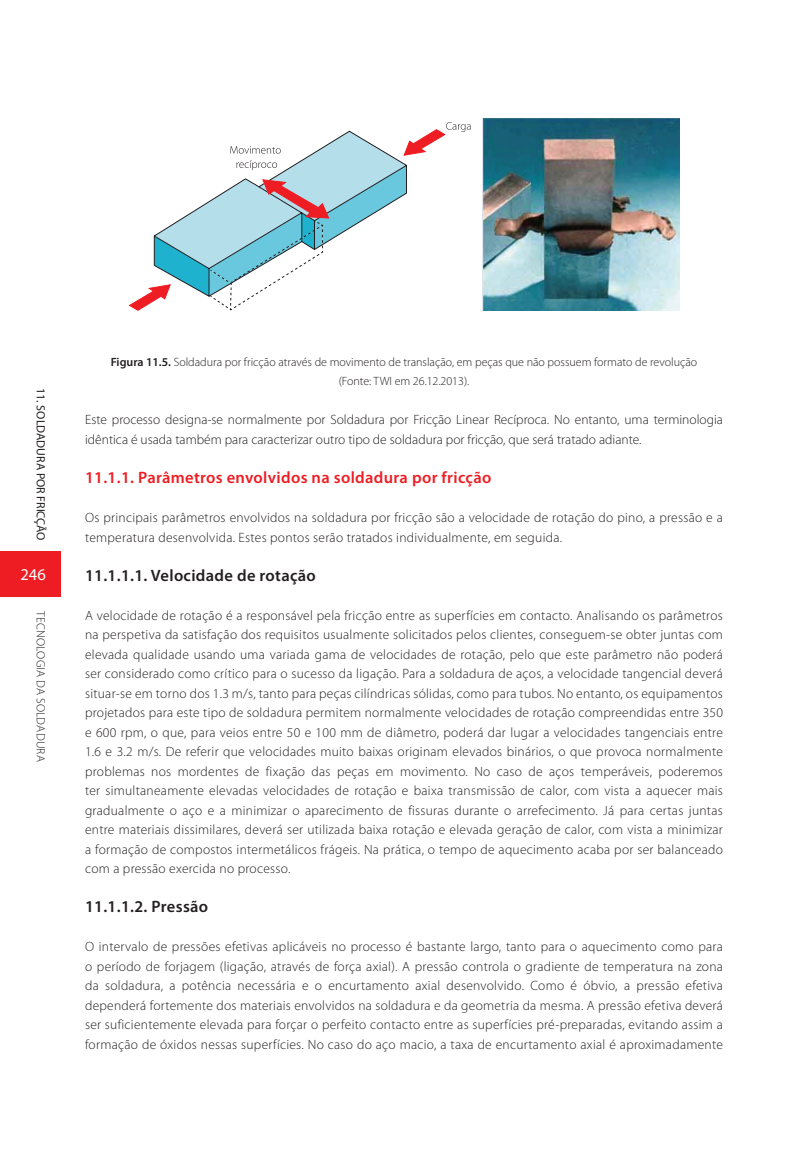
<style>
.page{position:relative;width:808px;height:1149px;background:#fff}
.page>*{position:absolute;margin:0;border:0;box-sizing:border-box;transform-origin:0 0}
.t1{font:600 16.5px "Myriad Pro";letter-spacing:.02em;color:#ee1d23}
.t2{font:600 16.5px "Myriad Pro";letter-spacing:.02em;color:#231f20}
.t3{font:16.5px "Myriad Pro";color:#fff}
.t4{font:300 13.5px/19.5px "Myriad Pro";letter-spacing:.02em;color:#231f20;text-align:justify}
.t5{font:300 13.5px/19.5px "Myriad Pro";color:#231f20}
.t6{font:300 12px/19.5px "Myriad Pro";color:#231f20;text-align:center}
.t7{font:12px "Myriad Pro";color:#231f20}
.t8{font:300 12px "Myriad Pro";letter-spacing:.02em;color:#231f20}
.s1{font-weight:600}
</style>
<div class="page">
<div style="left:0;top:551px;width:60px;height:46px;background:#ee1d23"></div>
<img style="left:482px;top:119px;width:197px;height:191px">
<svg style="left:128px;top:122px;width:343px;height:189px"></svg>
<p class="t7" style="left:47px;top:388px;width:154px;rotate:90deg">11. SOLDADURA POR FRICÇÃO</p>
<p class="t3" style="left:20px;top:565px;width:27px">246</p>
<p class="t8" style="left:47px;top:611px;width:152px;rotate:90deg">TECNOLOGIA DA SOLDADURA</p>
<p class="t6" style="left:111px;top:352px;width:588px"><span class="s1">Figura 11.5.</span> Soldadura por fricção através de movimento de translação, em peças que não possuem formato de revolução (Fonte: TWI em 26.12.2013).</p>
<p class="t5" style="left:85px;top:410px;width:639px">Este processo designa-se normalmente por Soldadura por Fricção Linear Recíproca. No entanto, uma terminologia idêntica é usada também para caracterizar outro tipo de soldadura por fricção, que será tratado adiante.</p>
<p class="t1" style="left:85px;top:468px;width:408px">11.1.1. Parâmetros envolvidos na soldadura por fricção</p>
<p class="t4" style="left:85px;top:508px;width:639px">Os principais parâmetros envolvidos na soldadura por fricção são a velocidade de rotação do pino, a pressão e a temperatura desenvolvida. Estes pontos serão tratados individualmente, em seguida.</p>
<p class="t2" style="left:85px;top:565px;width:232px">11.1.1.1. Velocidade de rotação</p>
<p class="t4" style="left:85px;top:605px;width:639px">A velocidade de rotação é a responsável pela fricção entre as superfícies em contacto. Analisando os parâmetros na perspetiva da satisfação dos requisitos usualmente solicitados pelos clientes, conseguem-se obter juntas com elevada qualidade usando uma variada gama de velocidades de rotação, pelo que este parâmetro não poderá ser considerado como crítico para o sucesso da ligação. Para a soldadura de aços, a velocidade tangencial deverá situar-se em torno dos 1.3 m/s, tanto para peças cilíndricas sólidas, como para tubos. No entanto, os equipamentos projetados para este tipo de soldadura permitem normalmente velocidades de rotação compreendidas entre 350 e 600 rpm, o que, para veios entre 50 e 100 mm de diâmetro, poderá dar lugar a velocidades tangenciais entre 1.6 e 3.2 m/s. De referir que velocidades muito baixas originam elevados binários, o que provoca normalmente problemas nos mordentes de fixação das peças em movimento. No caso de aços temperáveis, poderemos ter simultaneamente elevadas velocidades de rotação e baixa transmissão de calor, com vista a aquecer mais gradualmente o aço e a minimizar o aparecimento de fissuras durante o arrefecimento. Já para certas juntas entre materiais dissimilares, deverá ser utilizada baixa rotação e elevada geração de calor, com vista a minimizar a formação de compostos intermetálicos frágeis. Na prática, o tempo de aquecimento acaba por ser balanceado com a pressão exercida no processo.</p>
<p class="t2" style="left:85px;top:897px;width:125px">11.1.1.2. Pressão</p>
<p class="t4" style="left:85px;top:937px;width:639px">O intervalo de pressões efetivas aplicáveis no processo é bastante largo, tanto para o aquecimento como para o período de forjagem (ligação, através de força axial). A pressão controla o gradiente de temperatura na zona da soldadura, a potência necessária e o encurtamento axial desenvolvido. Como é óbvio, a pressão efetiva dependerá fortemente dos materiais envolvidos na soldadura e da geometria da mesma. A pressão efetiva deverá ser suficientemente elevada para forçar o perfeito contacto entre as superfícies pré-preparadas, evitando assim a formação de óxidos nessas superfícies. No caso do aço macio, a taxa de encurtamento axial é aproximadamente</p>
</div>
